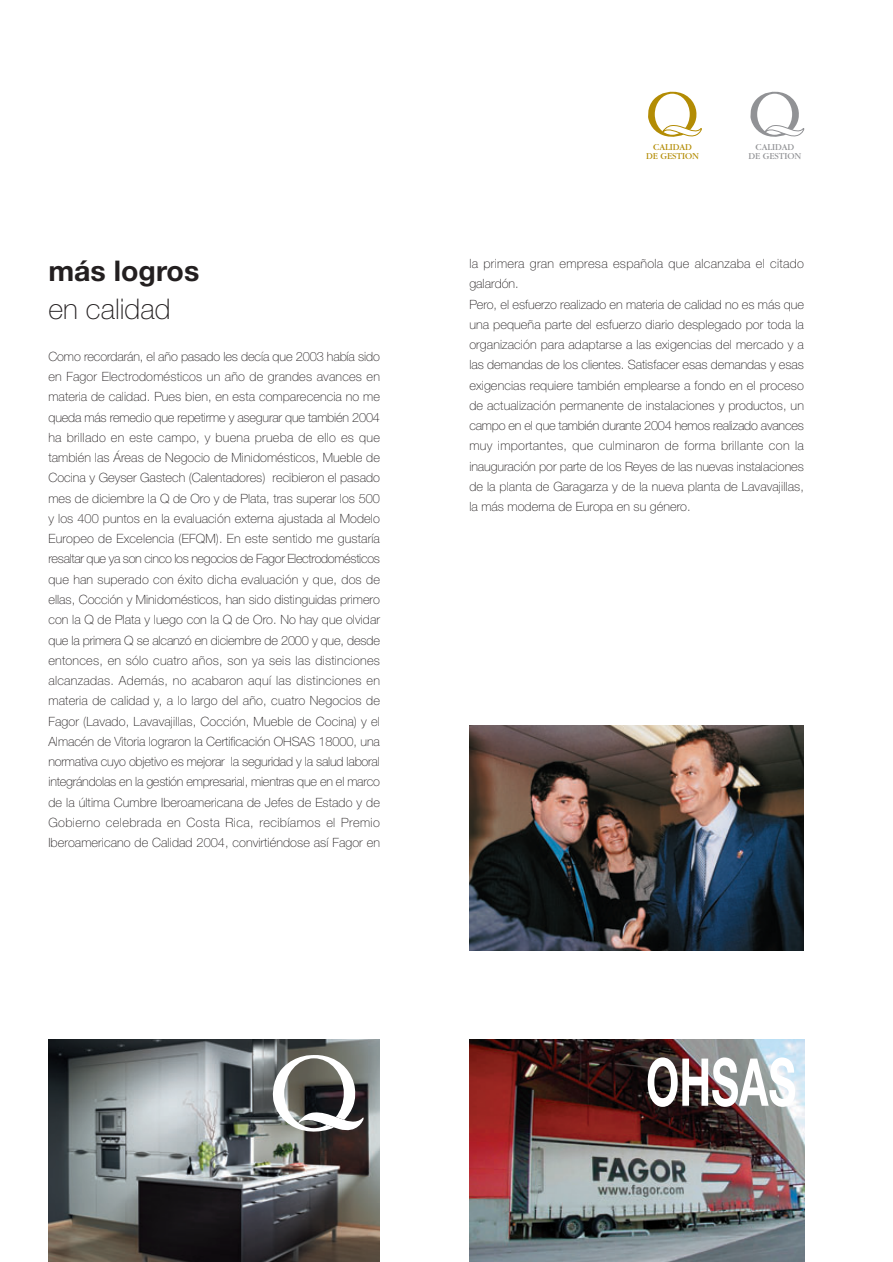
<style>
.page{position:relative;width:893px;height:1262px;background:#fff}
.page>*{position:absolute;margin:0;border:0;box-sizing:border-box;transform-origin:0 0}
.t1{font:700 28.5px "Helvetica Neue";color:#231f20}
.t2{font:100 28.5px "Helvetica Neue";color:#231f20}
.t3{font:100 12.75px/20.2px "Helvetica Neue";letter-spacing:.005em;color:#231f20;text-align:justify}
.t4{font:9.45px/9.4px "Garamond";color:#919295;text-align:center}
.t5{font:9.45px/9.4px "Garamond";color:#b38c04;text-align:center}
</style>
<div class="page">
<img style="left:48px;top:1039px;width:332px;height:222px">
<img style="left:469px;top:1039px;width:335px;height:222px">
<svg style="left:270px;top:1052px;width:94px;height:83px"></svg>
<img style="left:469px;top:726px;width:335px;height:224px">
<img style="left:647px;top:1057px;width:148px;height:49px">
<svg style="left:750px;top:91px;width:54px;height:46px"></svg>
<svg style="left:648px;top:91px;width:54px;height:46px"></svg>
<h1 class="t1" style="left:48px;top:260px;width:152px">más logros</h1>
<h1 class="t2" style="left:48px;top:298px;width:124px">en calidad</h1>
<p class="t3" style="left:48px;top:347px;width:333px">Como recordarán, el año pasado les decía que 2003 había sido en Fagor Electrodomésticos un año de grandes avances en materia de calidad. Pues bien, en esta comparecencia no me queda más remedio que repetirme y asegurar que también 2004 ha brillado en este campo, y buena prueba de ello es que también las Áreas de Negocio de Minidomésticos, Mueble de Cocina y Geyser Gastech (Calentadores) recibieron el pasado mes de diciembre la Q de Oro y de Plata, tras superar los 500 y los 400 puntos en la evaluación externa ajustada al Modelo Europeo de Excelencia (EFQM). En este sentido me gustaría resaltar que ya son cinco los negocios de Fagor Electrodomésticos que han superado con éxito dicha evaluación y que, dos de ellas, Cocción y Minidomésticos, han sido distinguidas primero con la Q de Plata y luego con la Q de Oro. No hay que olvidar que la primera Q se alcanzó en diciembre de 2000 y que, desde entonces, en sólo cuatro años, son ya seis las distinciones alcanzadas. Además, no acabaron aquí las distinciones en materia de calidad y, a lo largo del año, cuatro Negocios de Fagor (Lavado, Lavavajillas, Cocción, Mueble de Cocina) y el Almacén de Vitoria lograron la Certificación OHSAS 18000, una normativa cuyo objetivo es mejorar la seguridad y la salud laboral integrándolas en la gestión empresarial, mientras que en el marco de la última Cumbre Iberoamericana de Jefes de Estado y de Gobierno celebrada en Costa Rica, recibíamos el Premio Iberoamericano de Calidad 2004, convirtiéndose así Fagor en</p>
<p class="t5" style="left:646px;top:143px;width:54px">CALIDAD<br>DE GESTION</p>
<p class="t4" style="left:748px;top:143px;width:54px">CALIDAD<br>DE GESTION</p>
<p class="t3" style="left:469px;top:255px;width:336px;text-align:left">la primera gran empresa española que alcanzaba el citado galardón.<br>Pero, el esfuerzo realizado en materia de calidad no es más que una pequeña parte del esfuerzo diario desplegado por toda la organización para adaptarse a las exigencias del mercado y a las demandas de los clientes. Satisfacer esas demandas y esas exigencias requiere también emplearse a fondo en el proceso de actualización permanente de instalaciones y productos, un campo en el que también durante 2004 hemos realizado avances muy importantes, que culminaron de forma brillante con la inauguración por parte de los Reyes de las nuevas instalaciones de la planta de Garagarza y de la nueva planta de Lavavajillas, la más moderna de Europa en su género.</p>
</div>
